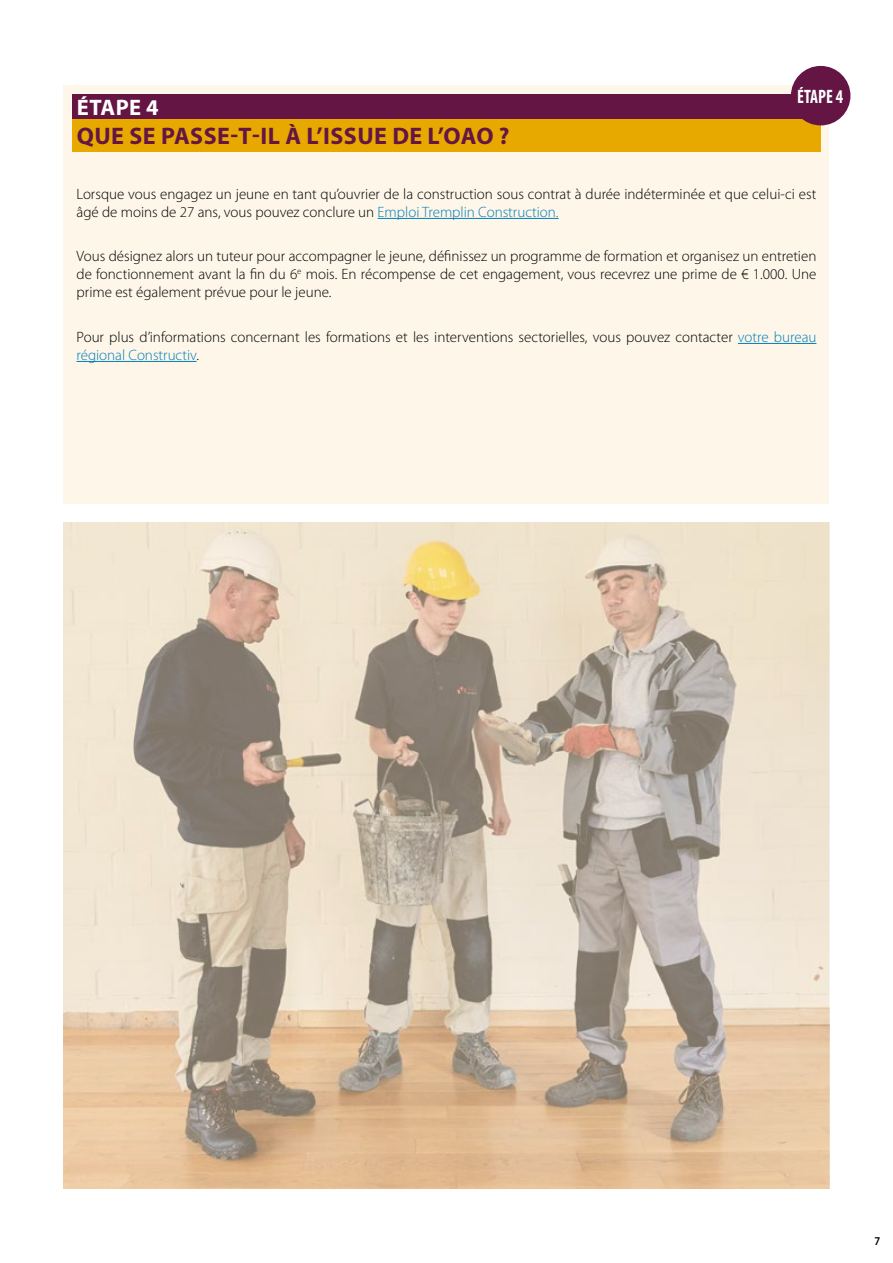
<style>
.page{position:relative;width:893px;height:1263px;background:#fff}
.page>*{position:absolute;margin:0;border:0;box-sizing:border-box;transform-origin:0 0}
.t1{font:700 24px "Myriad Pro";letter-spacing:.02em;color:#641544}
.t2{font:700 22.5px "Myriad Pro";letter-spacing:.02em;color:#fff}
.t3{font:700 condensed 19.5px "Myriad Pro";color:#fff;scale:.89 1}
.t4{font:300 15px/18px "Myriad Pro";color:#000}
.t5{font:600 12px "Myriad Pro";color:#000;scale:.9 1}
.s1{color:#007eb9}
</style>
<div class="page">
<img style="left:64px;top:522px;width:765px;height:666px">
<div style="left:64px;top:85px;width:765px;height:419px;background:#fdf6e9"></div>
<div style="left:72px;top:94px;width:749px;height:28px;background:#641544"></div>
<div style="left:72px;top:119px;width:749px;height:32px;background:#e7a900"></div>
<hr style="left:378px;top:218px;width:181px;height:1px;background:#007eb9">
<hr style="left:738px;top:343px;width:78px;height:1px;background:#007eb9">
<hr style="left:77px;top:361px;width:120px;height:1px;background:#007eb9">
<div style="left:791px;top:66px;width:59px;height:59px;background:#641544;border-radius:50%"></div>
<h2 class="t2" style="left:77px;top:95px;width:83px">ÉTAPE 4</h2>
<h1 class="t1" style="left:77px;top:122px;width:434px">QUE SE PASSE-T-IL À L’ISSUE DE L’OAO ?</h1>
<h3 class="t3" style="left:797px;top:86px;width:53px">ÉTAPE 4</h3>
<p class="t4" style="left:77px;top:185px;width:741px">Lorsque vous engagez un jeune en tant qu’ouvrier de la construction sous contrat à durée indéterminée et que celui-ci est âgé de moins de 27 ans, vous pouvez conclure un <span class="s1">Emploi Tremplin Construction.</span></p>
<p class="t4" style="left:77px;top:248px;width:741px;text-align:justify">Vous désignez alors un tuteur pour accompagner le jeune, définissez un programme de formation et organisez un entretien de fonctionnement avant la fin du 6<sup>e</sup> mois. En récompense de cet engagement, vous recevrez une prime de € 1.000. Une prime est également prévue pour le jeune.</p>
<p class="t4" style="left:77px;top:328px;width:741px">Pour plus d’informations concernant les formations et les interventions sectorielles, vous pouvez contacter <span class="s1">votre bureau régional Constructiv</span>.</p>
<p class="t5" style="left:874px;top:1234px;width:8px">7</p>
</div>
